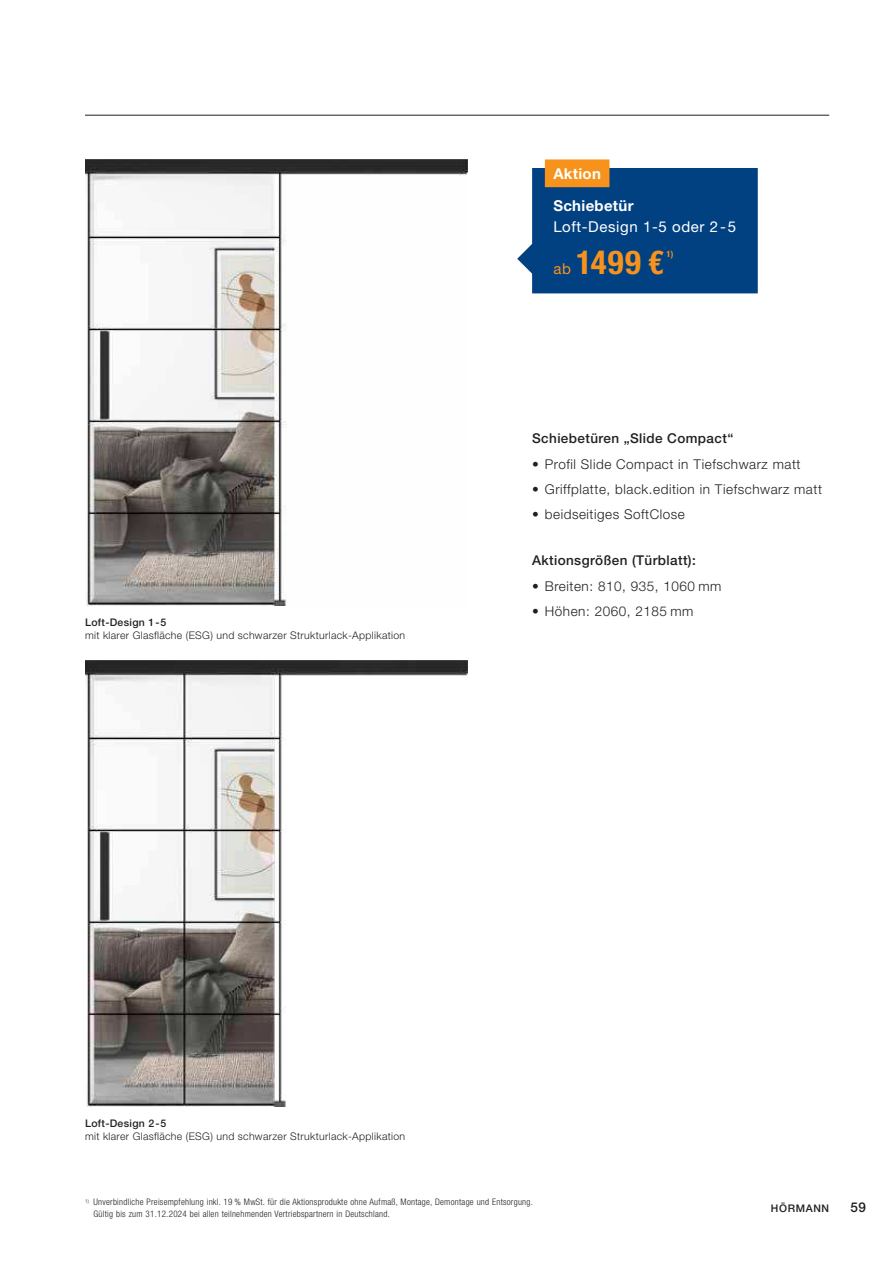
<style>
.page{position:relative;width:893px;height:1263px;background:#fff}
.page>*{position:absolute;margin:0;border:0;box-sizing:border-box;transform-origin:0 0}
.t1{font:700 condensed 33px "Hoermann Helvetica Neue";color:#f7931d}
.t2{font:15px "Hoermann Helvetica Neue Rm";letter-spacing:.04em;color:#fff}
.t3{font:700 15px "Hoermann Helvetica Neue";letter-spacing:.02em;color:#fff}
.t4{font:300 13.5px "Hoermann Helvetica Neue";letter-spacing:.04em;color:#231f20}
.t5{font:500 13.5px "Hoermann Helvetica Neue";letter-spacing:.03em;color:#231f20}
.t6{font:300 10.5px "Hoermann Helvetica Neue";letter-spacing:.03em;color:#231f20}
.t7{font:500 10.5px "Hoermann Helvetica Neue";letter-spacing:.03em;color:#231f20}
.t8{font:500 10.5px "Hoermann Helvetica Neue";letter-spacing:.06em;color:#231f20}
.t9{font:300 condensed 9px/12px "Hoermann Helvetica Neue";letter-spacing:.03em;color:#231f20}
.t10{font:700 condensed 8.7px "Hoermann Helvetica Neue";color:#f7931d}
.s1{font-family:"Hoermann Helvetica Neue Rm";font-weight:400;font-stretch:normal;font-size:15px}
</style>
<div class="page">
<img style="left:85px;top:660px;width:383px;height:446px">
<img style="left:85px;top:159px;width:383px;height:446px">
<svg style="left:517px;top:159px;width:241px;height:134px;background:#285989"></svg>
<hr style="left:85px;top:115px;width:744px;height:1px;background:#231f20">
<h2 class="t3" style="left:553px;top:165px;width:49px">Aktion</h2>
<p class="t7" style="left:85px;top:616px;width:83px">Loft-Design 1 - 5</p>
<p class="t6" style="left:85px;top:630px;width:322px">mit klarer Glasfläche (ESG) und schwarzer Strukturlack-Applikation</p>
<h2 class="t3" style="left:553px;top:197px;width:82px">Schiebetür</h2>
<h2 class="t2" style="left:553px;top:218px;width:184px">Loft-Design 1-5 oder 2 - 5</h2>
<h1 class="t1" style="left:553px;top:250px;width:112px"><span class="s1">ab</span> 1499 €</h1>
<p class="t10" style="left:666px;top:250px;width:9px">1)</p>
<h3 class="t5" style="left:532px;top:431px;width:203px">Schiebetüren „Slide Compact“</h3>
<h3 class="t4" style="left:532px;top:456px;width:270px">• Profil Slide Compact in Tiefschwarz matt</h3>
<h3 class="t4" style="left:532px;top:482px;width:291px">• Griffplatte, black.edition in Tiefschwarz matt</h3>
<h3 class="t4" style="left:532px;top:507px;width:154px">• beidseitiges SoftClose</h3>
<h3 class="t5" style="left:532px;top:553px;width:165px">Aktionsgrößen (Türblatt):</h3>
<h3 class="t4" style="left:532px;top:578px;width:191px">• Breiten: 810, 935, 1060 mm</h3>
<h3 class="t4" style="left:532px;top:604px;width:163px">• Höhen: 2060, 2185 mm</h3>
<p class="t7" style="left:85px;top:1117px;width:83px">Loft-Design 2 - 5</p>
<p class="t6" style="left:85px;top:1130px;width:322px">mit klarer Glasfläche (ESG) und schwarzer Strukturlack-Applikation</p>
<p class="t9" style="left:94px;top:1196px;width:441px;text-indent:-8px"><sup>1)</sup> Unverbindliche Preisempfehlung inkl. 19 % MwSt. für die Aktionsprodukte ohne Aufmaß, Montage, Demontage und Entsorgung.<br>Gültig bis zum 31.12.2024 bei allen teilnehmenden Vertriebspartnern in Deutschland.</p>
<p class="t8" style="left:771px;top:1202px;width:60px">HÖRMANN</p>
<h3 class="t5" style="left:850px;top:1200px;width:17px">59</h3>
</div>
